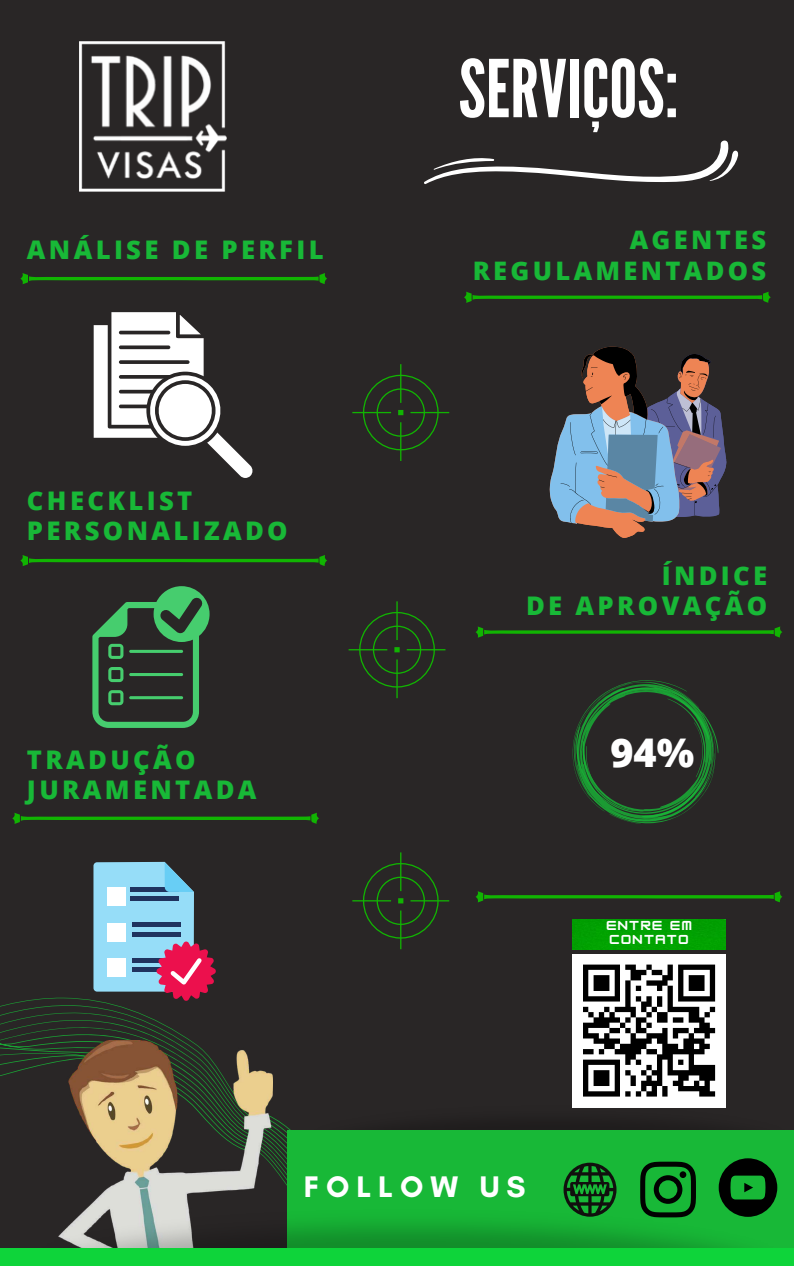
<style>
.page{position:relative;width:794px;height:1266px;background:#fff}
.page>*{position:absolute;margin:0;border:0;box-sizing:border-box;transform-origin:0 0}
.t1{font:79.43px "League Gothic";color:#fff}
.t2{font:800 39.53px "Open Sans";color:#fff}
.t3{font:700 30.3px "Glacial Indifference";letter-spacing:.23em;color:#fff}
.t4{font:800 25.65px/30.4px "Open Sans";letter-spacing:.13em;color:#18b837}
.t5{font:800 25.5px/30.4px "Open Sans";letter-spacing:.13em;color:#18b837;text-align:right}
.t6{font:700 11.32px/13.5px "HK Modular";letter-spacing:.13em;color:#fff}
</style>
<div class="page">
<div style="left:0;top:0;width:793px;height:1266px;background:#292626"></div>
<svg style="left:0;top:997px;width:191px;height:79px"></svg>
<svg style="left:572px;top:680px;width:147px;height:144px"></svg>
<div style="left:572px;top:919px;width:152px;height:30px;background:#01a101"></div>
<svg style="left:92px;top:586px;width:117px;height:142px"></svg>
<svg style="left:93px;top:862px;width:123px;height:139px"></svg>
<img style="left:59px;top:1041px;width:213px;height:129px">
<svg style="left:93px;top:312px;width:160px;height:166px"></svg>
<svg style="left:549px;top:346px;width:177px;height:192px"></svg>
<img style="left:79px;top:42px;width:147px;height:149px">
<div style="left:572px;top:954px;width:153px;height:153px;background:#fff"></div>
<div style="left:677px;top:964px;width:37px;height:6px;background:#000"></div>
<div style="left:688px;top:975px;width:16px;height:5px;background:#000"></div>
<div style="left:688px;top:980px;width:16px;height:5px;background:#000"></div>
<div style="left:688px;top:985px;width:16px;height:6px;background:#000"></div>
<svg style="left:709px;top:970px;width:5px;height:26px"></svg>
<div style="left:677px;top:996px;width:37px;height:5px;background:#000"></div>
<div style="left:667px;top:1007px;width:31px;height:5px;background:#000"></div>
<div style="left:688px;top:1012px;width:10px;height:5px;background:#000"></div>
<svg style="left:704px;top:1007px;width:10px;height:10px"></svg>
<div style="left:688px;top:1017px;width:16px;height:5px;background:#000"></div>
<div style="left:698px;top:1022px;width:11px;height:6px;background:#000"></div>
<div style="left:693px;top:1028px;width:21px;height:5px;background:#000"></div>
<svg style="left:583px;top:964px;width:110px;height:74px"></svg>
<svg style="left:704px;top:1033px;width:5px;height:5px"></svg>
<div style="left:593px;top:1038px;width:26px;height:5px;background:#000"></div>
<div style="left:630px;top:1038px;width:21px;height:5px;background:#000"></div>
<div style="left:656px;top:1038px;width:11px;height:5px;background:#000"></div>
<div style="left:683px;top:1038px;width:21px;height:5px;background:#000"></div>
<div style="left:603px;top:1043px;width:11px;height:6px;background:#000"></div>
<div style="left:619px;top:1043px;width:27px;height:6px;background:#000"></div>
<div style="left:662px;top:1043px;width:15px;height:6px;background:#000"></div>
<div style="left:683px;top:1043px;width:10px;height:6px;background:#000"></div>
<div style="left:698px;top:1043px;width:11px;height:6px;background:#000"></div>
<div style="left:582px;top:1049px;width:11px;height:5px;background:#000"></div>
<svg style="left:598px;top:1049px;width:5px;height:5px"></svg>
<div style="left:614px;top:1049px;width:26px;height:5px;background:#000"></div>
<div style="left:646px;top:1049px;width:10px;height:5px;background:#000"></div>
<div style="left:662px;top:1049px;width:42px;height:5px;background:#000"></div>
<div style="left:582px;top:1059px;width:37px;height:6px;background:#000"></div>
<div style="left:688px;top:1065px;width:26px;height:5px;background:#000"></div>
<div style="left:593px;top:1070px;width:16px;height:5px;background:#000"></div>
<div style="left:667px;top:1070px;width:47px;height:5px;background:#000"></div>
<div style="left:593px;top:1075px;width:16px;height:5px;background:#000"></div>
<div style="left:698px;top:1075px;width:16px;height:5px;background:#000"></div>
<svg style="left:583px;top:1065px;width:5px;height:15px"></svg>
<svg style="left:614px;top:1065px;width:5px;height:15px"></svg>
<svg style="left:625px;top:1054px;width:73px;height:26px"></svg>
<svg style="left:352px;top:852px;width:97px;height:97px"></svg>
<svg style="left:348px;top:601px;width:97px;height:97px"></svg>
<svg style="left:352px;top:364px;width:97px;height:97px"></svg>
<svg style="left:464px;top:292px;width:306px;height:11px"></svg>
<svg style="left:20px;top:273px;width:307px;height:11px"></svg>
<svg style="left:20px;top:555px;width:307px;height:11px"></svg>
<svg style="left:475px;top:626px;width:307px;height:12px"></svg>
<svg style="left:12px;top:812px;width:307px;height:12px"></svg>
<svg style="left:475px;top:891px;width:307px;height:11px"></svg>
<svg style="left:424px;top:140px;width:315px;height:44px"></svg>
<img style="left:276px;top:1080px;width:450px;height:90px">
<div style="left:287px;top:1130px;width:506px;height:136px;background:#18b837"></div>
<svg style="left:572px;top:1162px;width:36px;height:8px"></svg>
<svg style="left:642px;top:1161px;width:52px;height:9px"></svg>
<svg style="left:724px;top:1158px;width:48px;height:12px"></svg>
<img style="left:58px;top:1170px;width:720px;height:77px">
<div style="left:0;top:1247px;width:793px;height:19px;background:#0ed43a"></div>
<h1 class="t1" style="left:458px;top:43px;width:221px">SERVIÇOS:</h1>
<p class="t4" style="left:27px;top:234px;width:298px">ANÁLISE DE PERFIL</p>
<p class="t5" style="left:472px;top:224px;width:295px">AGENTES<br>REGULAMENTADOS</p>
<p class="t4" style="left:27px;top:485px;width:262px">CHECKLIST<br>PERSONALIZADO</p>
<p class="t4" style="left:27px;top:743px;width:231px">TRADUÇÃO<br>JURAMENTADA</p>
<p class="t4" style="left:525px;top:559px;width:243px;text-align:right">ÍNDICE<br>DE APROVAÇÃO</p>
<h2 class="t2" style="left:610px;top:725px;width:85px">94%</h2>
<p class="t6" style="left:606px;top:919px;width:87px">ENTRE EM<br>CONTATO</p>
<p class="t3" style="left:304px;top:1168px;width:223px">FOLLOW US</p>
</div>
